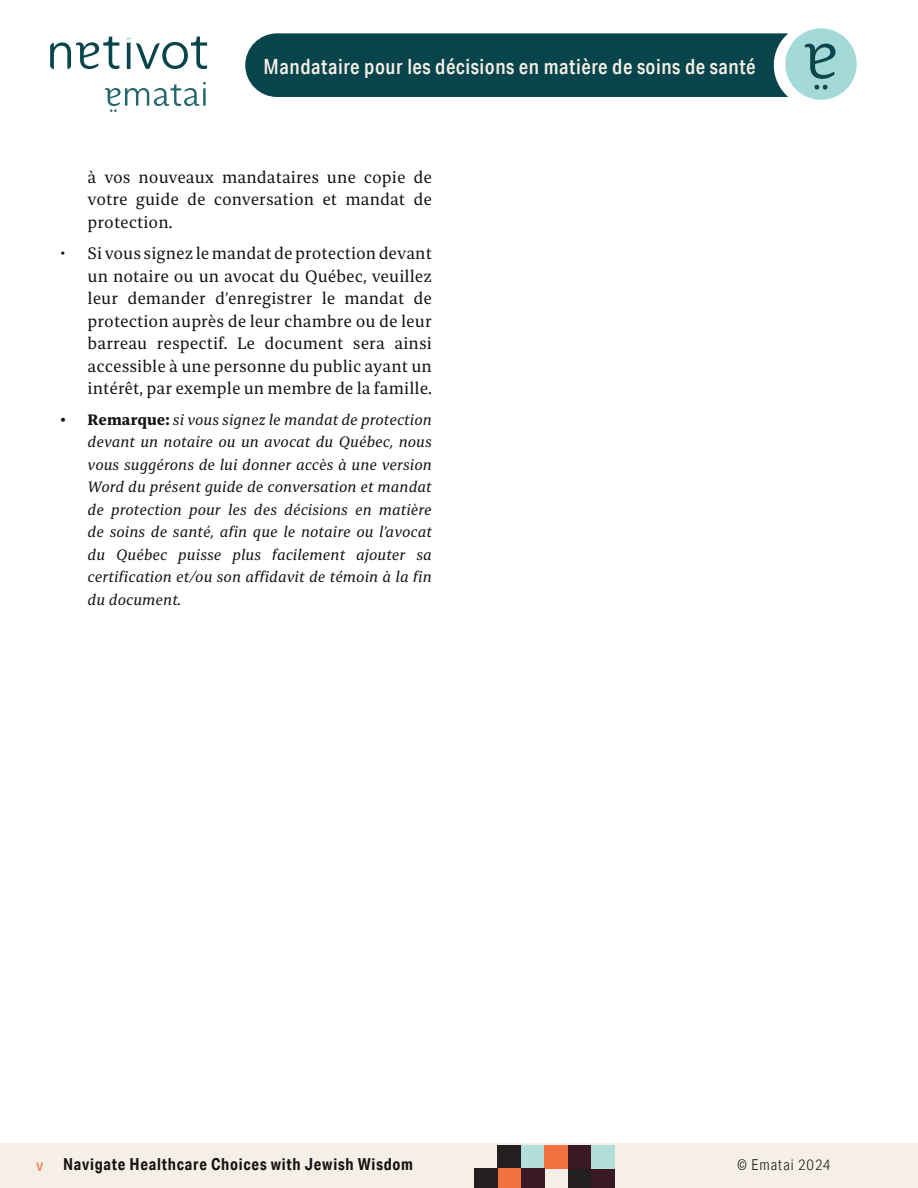
<style>
.page{position:relative;width:918px;height:1188px;background:#fff}
.page>*{position:absolute;margin:0;border:0;box-sizing:border-box;transform-origin:0 0}
.t1{font:500 21px "Aktiv Grotesk Cd";letter-spacing:.025em;color:#f6efe5}
.t2{font:16.5px/22.5px "Bespoke Serif";color:#151414;text-align:justify}
.t3{font:700 16.5px "Aktiv Grotesk Cd";letter-spacing:.045em;color:#151414}
.t4{font:16.5px "Aktiv Grotesk Cd";color:#f3713e}
.t5{font:italic 15px/22.5px "Bespoke Serif";color:#151414;text-align:justify}
.t6{font:300 15px "Aktiv Grotesk Cd";letter-spacing:.06em;color:#151414}
.s1{font-weight:700;font-style:normal}
</style>
<div class="page">
<div style="left:0;top:1143px;width:918px;height:45px;background:#f6efe5"></div>
<div style="left:521px;top:1145px;width:24px;height:23px;background:#b2dfda"></div>
<div style="left:568px;top:1168px;width:24px;height:20px;background:#231f20"></div>
<div style="left:591px;top:1168px;width:24px;height:20px;background:#391924"></div>
<div style="left:568px;top:1145px;width:23px;height:24px;background:#391924"></div>
<div style="left:591px;top:1145px;width:24px;height:24px;background:#b2dfda"></div>
<div style="left:497px;top:1145px;width:24px;height:24px;background:#231f20"></div>
<div style="left:544px;top:1145px;width:24px;height:23px;background:#f3713e"></div>
<div style="left:497px;top:1169px;width:24px;height:19px;background:#f3713e"></div>
<div style="left:474px;top:1169px;width:24px;height:19px;background:#231f20"></div>
<div style="left:521px;top:1169px;width:24px;height:19px;background:#391924"></div>
<div style="left:785px;top:28px;width:72px;height:72px;background:#a3d9d6;border-radius:50%"></div>
<div style="left:245px;top:33px;width:543px;height:64px;background:#07444b"></div>
<svg style="left:814px;top:85px;width:14px;height:5px"></svg>
<svg style="left:805px;top:44px;width:30px;height:35px"></svg>
<svg style="left:105px;top:82px;width:101px;height:30px"></svg>
<svg style="left:50px;top:37px;width:69px;height:32px"></svg>
<svg style="left:127px;top:37px;width:80px;height:32px"></svg>
<p class="t1" style="left:264px;top:54px;width:493px">Mandataire pour les décisions en matière de soins de santé</p>
<p class="t2" style="left:88px;top:166px;width:346px">à vos nouveaux mandataires une copie de votre guide de conversation et mandat de protection.</p>
<p class="t2" style="left:88px;top:242px;width:346px;text-indent:-27px">• Si vous signez le mandat de protection devant un notaire ou un avocat du Québec, veuillez leur demander d’enregistrer le mandat de protection auprès de leur chambre ou de leur barreau respectif. Le document sera ainsi accessible à une personne du public ayant un intérêt, par exemple un membre de la famille.</p>
<p class="t5" style="left:88px;top:408px;width:346px;text-indent:-27px"><span class="s1">• Remarque:</span> si vous signez le mandat de protection devant un notaire ou un avocat du Québec, nous vous suggérons de lui donner accès à une version Word du présent guide de conversation et mandat de protection pour les des décisions en matière de soins de santé, afin que le notaire ou l’avocat du Québec puisse plus facilement ajouter sa certification et/ou son affidavit de témoin à la fin du document.</p>
<p class="t4" style="left:37px;top:1155px;width:8px">v</p>
<p class="t3" style="left:63px;top:1154px;width:351px">Navigate Healthcare Choices with Jewish Wisdom</p>
<p class="t6" style="left:737px;top:1156px;width:95px">© Ematai 2024</p>
</div>
